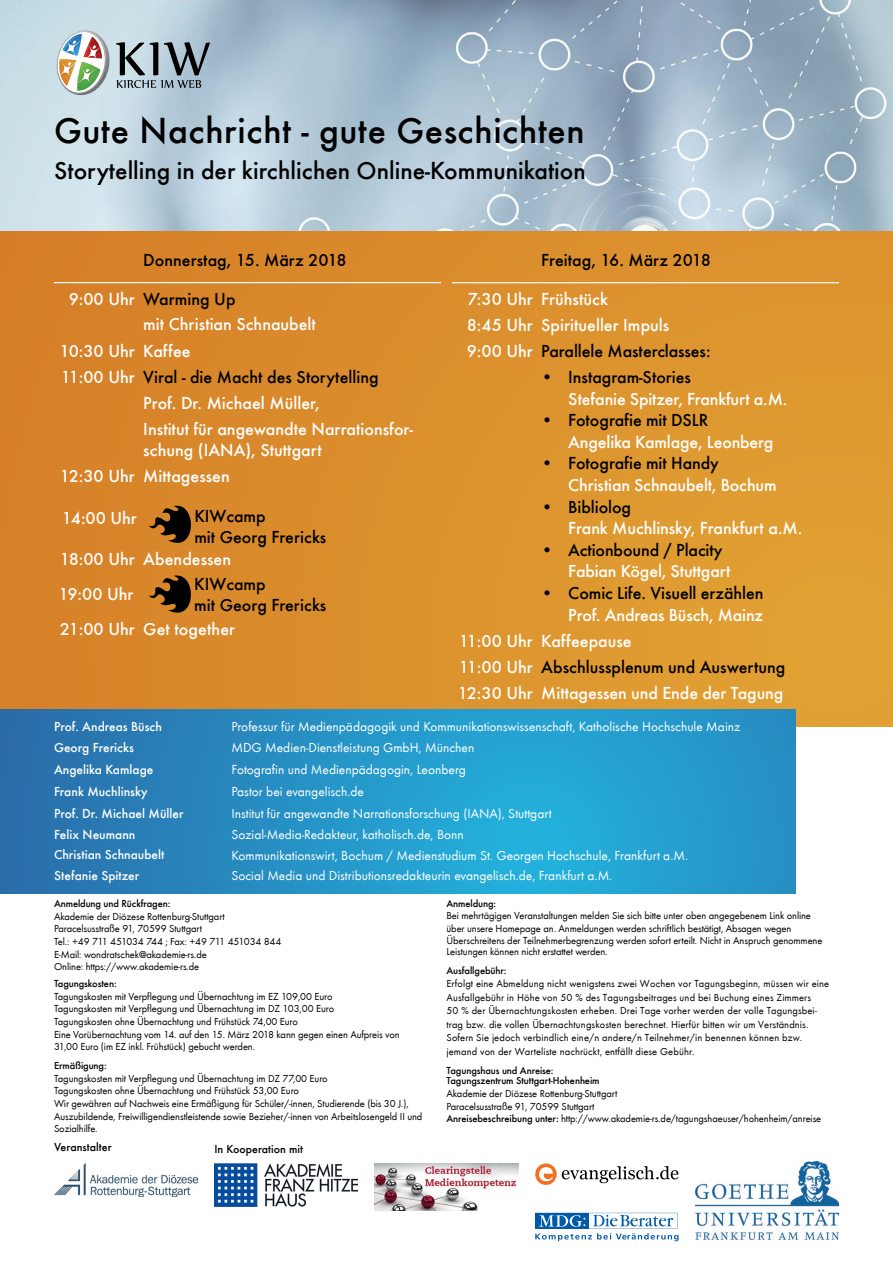
<style>
.page{position:relative;width:893px;height:1263px;background:#fff}
.page>*{position:absolute;margin:0;border:0;box-sizing:border-box;transform-origin:0 0}
.t1{font:500 37.5px "Futura T";letter-spacing:.015em;color:#000}
.t2{font:500 25.5px "Futura T";color:#000}
.t3{font:500 18px/26.2px "Futura T";color:#fff}
.t4{font:500 18px/21.6px "Futura T";color:#000}
.t5{font:13.5px/20.7px "Futura T Boo";color:#fff}
.t6{font:500 13.5px/20.4px "Futura T";color:#fff}
.t7{font:500 12px "Futura T";color:#000}
.t8{font:10.5px/12.6px "Futura T Boo";letter-spacing:-.01em;color:#000}
.t9{font:10.5px/13.5px "Futura T Boo";letter-spacing:.01em;color:#000}
.t10{font:500 10.5px/10.5px "Futura T";letter-spacing:-.01em;color:#000}
.s1{color:#fff}
.s2{color:#000}
.s3{font-family:"Futura T";font-weight:500}
</style>
<div class="page">
<img style="left:0;top:0;width:893px;height:232px">
<div style="left:0;top:232px;width:893px;height:494px;background:linear-gradient(to right,#d68028,#e19f33)"></div>
<hr style="left:54px;top:282px;width:89px;height:1px;background:#fff">
<hr style="left:143px;top:282px;width:298px;height:1px;background:#fff">
<hr style="left:452px;top:282px;width:89px;height:1px;background:#fff">
<hr style="left:541px;top:282px;width:298px;height:1px;background:#fff">
<img style="left:214px;top:1163px;width:144px;height:43px">
<img style="left:54px;top:1163px;width:143px;height:33px">
<img style="left:696px;top:1161px;width:143px;height:78px">
<img style="left:375px;top:1163px;width:143px;height:48px">
<svg style="left:535px;top:1213px;width:144px;height:28px"></svg>
<svg style="left:0;top:709px;width:795px;height:185px;background:#2692c5"></svg>
<svg style="left:54px;top:30px;width:156px;height:67px;background:#a7b4b7"></svg>
<svg style="left:149px;top:501px;width:48px;height:48px;background:#8c571b"></svg>
<svg style="left:149px;top:571px;width:48px;height:48px;background:#8c571b"></svg>
<svg style="left:535px;top:1163px;width:22px;height:22px"></svg>
<svg style="left:539px;top:1167px;width:14px;height:14px"></svg>
<svg style="left:562px;top:1166px;width:117px;height:17px"></svg>
<h1 class="t1" style="left:54px;top:108px;width:532px">Gute Nachricht - gute Geschichten</h1>
<h2 class="t2" style="left:54px;top:156px;width:533px">Storytelling in der kirchlichen Online-Kommunikation</h2>
<h3 class="t4" style="left:69px;top:240px;width:279px;line-height:39px;text-indent:75px">Donnerstag, 15. März 2018<br><span class="s1">9:00 Uhr</span> Warming Up</h3>
<h3 class="t3" style="left:143px;top:311px;width:174px">mit Christian Schnaubelt</h3>
<h3 class="t3" style="left:59px;top:337px;width:133px">10:30 Uhr Kaffee</h3>
<h3 class="t4" style="left:61px;top:366px;width:319px"><span class="s1">11:00 Uhr</span> Viral - die Macht des Storytelling</h3>
<h3 class="t3" style="left:143px;top:389px;width:178px">Prof. Dr. Michael Müller,</h3>
<h3 class="t3" style="left:143px;top:415px;width:271px">Institut für angewandte Narrationsfor-</h3>
<h3 class="t3" style="left:60px;top:437px;width:263px;text-indent:83px">schung (IANA), Stuttgart<br>12:30 Uhr Mittagessen</h3>
<h3 class="t3" style="left:62px;top:505px;width:77px">14:00 Uhr</h3>
<h3 class="t4" style="left:194px;top:505px;width:134px">KIWcamp<br>mit Georg Frericks</h3>
<h3 class="t3" style="left:58px;top:542px;width:174px;line-height:35.1px">18:00 Uhr Abendessen<br>19:00 Uhr</h3>
<h3 class="t4" style="left:194px;top:573px;width:134px">KIWcamp<br>mit Georg Frericks</h3>
<h3 class="t3" style="left:60px;top:616px;width:177px">21:00 Uhr Get together</h3>
<h3 class="t4" style="left:541px;top:249px;width:171px">Freitag, 16. März 2018</h3>
<h3 class="t3" style="left:467px;top:286px;width:245px">7:30 Uhr Frühstück<br>8:45 Uhr Spiritueller Impuls<br>9:00 Uhr <span class="s2">Parallele Masterclasses:</span></h3>
<h3 class="t4" style="left:541px;top:366px;width:151px">• Instagram-Stories</h3>
<h3 class="t3" style="left:568px;top:385px;width:221px">Stefanie Spitzer, Frankfurt a.M.</h3>
<h3 class="t4" style="left:541px;top:409px;width:169px">• Fotografie mit DSLR</h3>
<h3 class="t3" style="left:568px;top:429px;width:207px">Angelika Kamlage, Leonberg</h3>
<h3 class="t4" style="left:541px;top:452px;width:179px">• Fotografie mit Handy</h3>
<h3 class="t3" style="left:568px;top:472px;width:210px">Christian Schnaubelt, Bochum</h3>
<h3 class="t4" style="left:541px;top:496px;width:91px">• Bibliolog</h3>
<h3 class="t3" style="left:568px;top:515px;width:236px">Frank Muchlinsky, Frankfurt a.M.</h3>
<h3 class="t4" style="left:541px;top:539px;width:182px">• Actionbound / Placity</h3>
<h3 class="t3" style="left:568px;top:558px;width:164px">Fabian Kögel, Stuttgart</h3>
<h3 class="t4" style="left:541px;top:582px;width:224px">• Comic Life. Visuell erzählen</h3>
<h3 class="t3" style="left:458px;top:601px;width:329px;text-indent:110px">Prof. Andreas Büsch, Mainz 11:00 Uhr Kaffeepause<br>11:00 Uhr <span class="s2">Abschlussplenum und Auswertung </span>12:30 Uhr Mittagessen und Ende der Tagung</h3>
<p class="t6" style="left:54px;top:717px;width:110px">Prof. Andreas Büsch<br>Georg Frericks</p>
<p class="t5" style="left:231px;top:717px;width:510px">Professur für Medienpädagogik und Kommunikationswissenschaft, Katholische Hochschule Mainz<br>MDG Medien-Dienstleistung GmbH, München</p>
<p class="t6" style="left:54px;top:759px;width:101px">Angelika Kamlage</p>
<p class="t5" style="left:231px;top:759px;width:236px">Fotografin und Medienpädagogin, Leonberg</p>
<p class="t6" style="left:54px;top:781px;width:95px">Frank Muchlinsky</p>
<p class="t5" style="left:231px;top:781px;width:134px">Pastor bei evangelisch.de</p>
<p class="t6" style="left:54px;top:803px;width:131px">Prof. Dr. Michael Müller<br>Felix Neumann<br>Christian Schnaubelt<br>Stefanie Spitzer</p>
<p class="t5" style="left:231px;top:803px;width:458px">Institut für angewandte Narrationsforschung (IANA), Stuttgart<br>Sozial-Media-Redakteur, katholisch.de, Bonn<br>Kommunikationswirt, Bochum / Medienstudium St. Georgen Hochschule, Frankfurt a.M.<br>Social Media und Distributionsredakteurin evangelisch.de, Frankfurt a.M.</p>
<p class="t10" style="left:54px;top:898px;width:118px">Anmeldung und Rückfragen:</p>
<p class="t8" style="left:54px;top:910px;width:229px">Akademie der Diözese Rottenburg-Stuttgart Paracelsusstraße 91, 70599 Stuttgart<br>Tel.: +49 711 451034 744 ; Fax: +49 711 451034 844<br>E-Mail: wondratschek@akademie-rs.de<br>Online: https://www.akademie-rs.de</p>
<p class="t10" style="left:54px;top:978px;width:64px">Tagungskosten:</p>
<p class="t8" style="left:54px;top:990px;width:347px">Tagungskosten mit Verpflegung und Übernachtung im EZ 109,00 Euro<br>Tagungskosten mit Verpflegung und Übernachtung im DZ 103,00 Euro<br>Tagungskosten ohne Übernachtung und Frühstück 74,00 Euro<br>Eine Vorübernachtung vom 14. auf den 15. März 2018 kann gegen einen Aufpreis von 31,00 Euro (im EZ inkl. Frühstück) gebucht werden.</p>
<p class="t10" style="left:54px;top:1060px;width:54px">Ermäßigung:</p>
<p class="t8" style="left:54px;top:1072px;width:370px">Tagungskosten mit Verpflegung und Übernachtung im DZ 77,00 Euro<br>Tagungskosten ohne Übernachtung und Frühstück 53,00 Euro<br>Wir gewähren auf Nachweis eine Ermäßigung für Schüler/-innen, Studierende (bis 30 J.), Auszubildende, Freiwilligendienstleistende sowie Bezieher/-innen von Arbeitslosengeld II und Sozialhilfe.</p>
<p class="t7" style="left:54px;top:1140px;width:59px">Veranstalter</p>
<p class="t7" style="left:214px;top:1142px;width:90px">In Kooperation mit</p>
<p class="t10" style="left:446px;top:898px;width:51px">Anmeldung:</p>
<p class="t8" style="left:446px;top:909px;width:377px">Bei mehrtägigen Veranstaltungen melden Sie sich bitte unter oben angegebenem Link online über unsere Homepage an. Anmeldungen werden schriftlich bestätigt, Absagen wegen<br>Überschreitens der Teilnehmerbegrenzung werden sofort erteilt. Nicht in Anspruch genommene</p>
<p class="t8" style="left:446px;top:945px;width:163px">Leistungen können nicht erstattet werden.</p>
<p class="t10" style="left:446px;top:965px;width:62px">Ausfallgebühr:</p>
<p class="t9" style="left:446px;top:977px;width:384px">Erfolgt eine Abmeldung nicht wenigstens zwei Wochen vor Tagungsbeginn, müssen wir eine Ausfallgebühr in Höhe von 50 % des Tagungsbeitrages und bei Buchung eines Zimmers<br>50 % der Übernachtungskosten erheben. Drei Tage vorher werden der volle Tagungsbei&shy;trag bzw. die vollen Übernachtungskosten berechnet. Hierfür bitten wir um Verständnis.<br>Sofern Sie jedoch verbindlich eine/n andere/n Teilnehmer/in benennen können bzw. jemand von der Warteliste nachrückt, entfällt diese Gebühr.</p>
<p class="t10" style="left:446px;top:1065px;width:155px">Tagungshaus und Anreise:<br>Tagungszentrum Stuttgart-Hohenheim</p>
<p class="t8" style="left:446px;top:1087px;width:376px">Akademie der Diözese Rottenburg-Stuttgart<br>Paracelsusstraße 91, 70599 Stuttgart<br><span class="s3">Anreisebeschreibung unter:</span> http://www.akademie-rs.de/tagungshaeuser/hohenheim/anreise</p>
</div>
